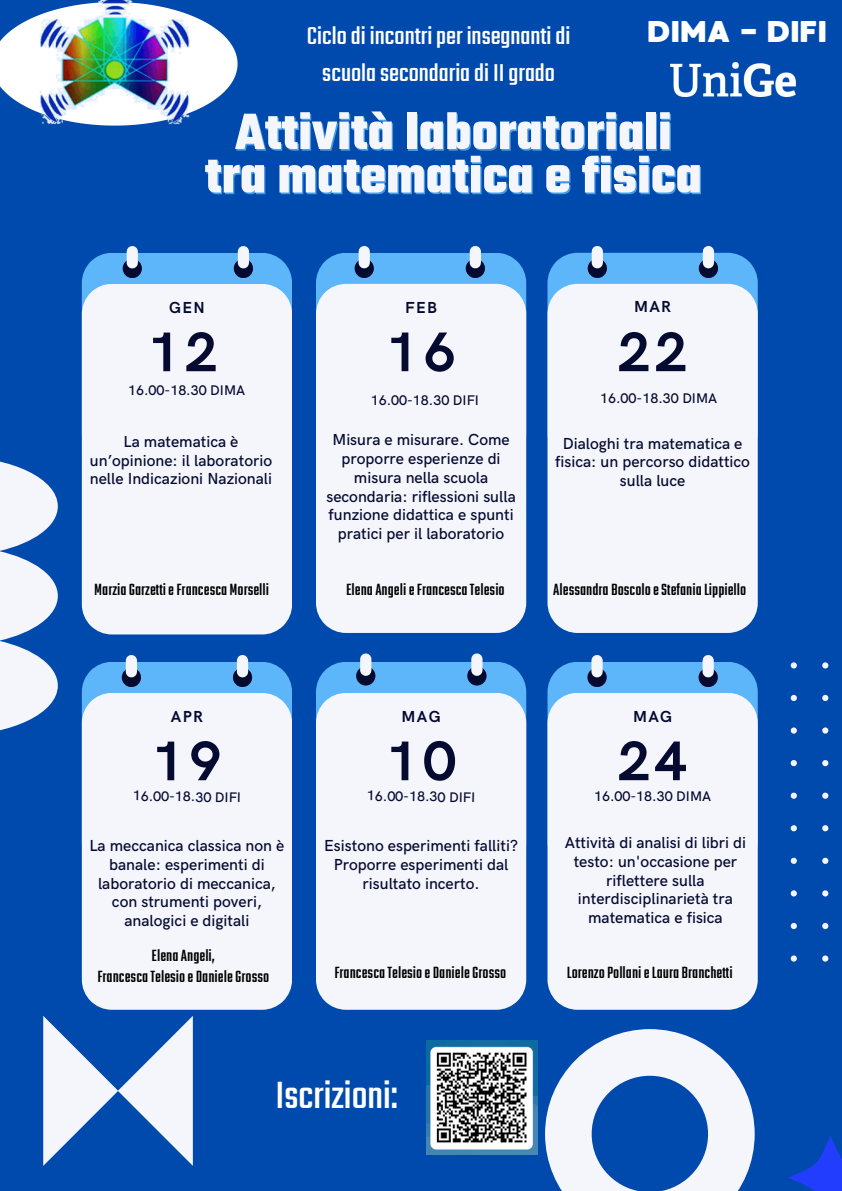
<style>
.page{position:relative;width:842px;height:1191px;background:#fff}
.page>*{position:absolute;margin:0;border:0;box-sizing:border-box;transform-origin:0 0}
.t1{font:700 56px "HK Grotesk";letter-spacing:.08em;color:#050a30}
.t2{font:55px "Kief Tek Bold";color:#f4f6fc}
.t3{font:42px "Kief Tek Medium";color:#fff}
.t4{font:30px "MADE Waffle Soft";color:#fff}
.t5{font:27px/37.5px "Kief Tek Medium";color:#fff;text-align:center}
.t6{font:condensed 18px "Kief Tek Medium";color:#000}
.t7{font:500 16px/18.8px "HK Grotesk";color:#050a30;text-align:center}
.t8{font:700 16px "HK Grotesk";letter-spacing:.08em;color:#050a30}
.t9{font:500 14px "HK Grotesk";color:#050a30}
</style>
<div class="page">
<div style="left:0;top:0;width:842px;height:1190px;background:#004aad"></div>
<svg style="left:82px;top:253px;width:210px;height:31px;background:#56aef3"></svg>
<div style="left:82px;top:284px;width:210px;height:350px;background:#f4f6fc"></div>
<svg style="left:123px;top:259px;width:19px;height:19px"></svg>
<svg style="left:234px;top:259px;width:19px;height:19px"></svg>
<div style="left:127px;top:251px;width:11px;height:12px;background:#f4f6fc"></div>
<div style="left:238px;top:251px;width:11px;height:12px;background:#f4f6fc"></div>
<svg style="left:316px;top:253px;width:210px;height:31px;background:#56aff3"></svg>
<div style="left:316px;top:284px;width:210px;height:349px;background:#f4f6fc"></div>
<svg style="left:547px;top:253px;width:211px;height:31px;background:#56aef3"></svg>
<div style="left:547px;top:284px;width:211px;height:349px;background:#f4f6fc"></div>
<svg style="left:82px;top:661px;width:210px;height:31px;background:#52abf1"></svg>
<div style="left:82px;top:692px;width:210px;height:317px;background:#f4f6fc"></div>
<svg style="left:316px;top:661px;width:210px;height:31px;background:#52abf1"></svg>
<div style="left:316px;top:692px;width:210px;height:317px;background:#f4f6fc"></div>
<svg style="left:547px;top:661px;width:211px;height:31px;background:#52aaf1"></svg>
<div style="left:547px;top:692px;width:211px;height:317px;background:#f4f6fc"></div>
<svg style="left:355px;top:259px;width:19px;height:19px"></svg>
<svg style="left:466px;top:259px;width:19px;height:19px"></svg>
<div style="left:359px;top:251px;width:11px;height:12px;background:#f4f6fc"></div>
<div style="left:470px;top:251px;width:11px;height:12px;background:#f4f6fc"></div>
<svg style="left:588px;top:259px;width:19px;height:19px"></svg>
<svg style="left:699px;top:259px;width:19px;height:19px"></svg>
<div style="left:592px;top:251px;width:11px;height:12px;background:#f4f6fc"></div>
<div style="left:703px;top:251px;width:11px;height:12px;background:#f4f6fc"></div>
<svg style="left:122px;top:667px;width:19px;height:20px"></svg>
<svg style="left:233px;top:667px;width:19px;height:20px"></svg>
<div style="left:126px;top:660px;width:11px;height:11px;background:#f4f6fc"></div>
<div style="left:237px;top:660px;width:11px;height:11px;background:#f4f6fc"></div>
<svg style="left:356px;top:666px;width:19px;height:19px"></svg>
<svg style="left:467px;top:666px;width:20px;height:19px"></svg>
<div style="left:360px;top:659px;width:11px;height:11px;background:#f4f6fc"></div>
<div style="left:471px;top:659px;width:11px;height:11px;background:#f4f6fc"></div>
<svg style="left:587px;top:667px;width:20px;height:20px"></svg>
<svg style="left:698px;top:667px;width:20px;height:20px"></svg>
<div style="left:591px;top:660px;width:12px;height:11px;background:#f4f6fc"></div>
<div style="left:703px;top:660px;width:11px;height:11px;background:#f4f6fc"></div>
<svg style="left:0;top:461px;width:58px;height:270px"></svg>
<svg style="left:789px;top:1136px;width:53px;height:54px"></svg>
<svg style="left:791px;top:662px;width:38px;height:299px"></svg>
<svg style="left:545px;top:1029px;width:210px;height:161px"></svg>
<svg style="left:43px;top:1016px;width:150px;height:149px"></svg>
<img style="left:670px;top:62px;width:126px;height:34px">
<img style="left:427px;top:1040px;width:111px;height:114px">
<svg style="left:0;top:15px;width:238px;height:98px"></svg>
<img style="left:39px;top:0;width:158px;height:126px">
<p class="t5" style="left:307px;top:18px;width:265px">Ciclodi incontriper insegnantidi scuolasecondariadi IIgrado</p>
<p class="t4" style="left:647px;top:13px;width:181px">DIMA - DIFI</p>
<p class="t2" style="left:235px;top:108px;width:438px">Attività laboratoriali</p>
<p class="t2" style="left:205px;top:151px;width:499px">tra matematica e fisica</p>
<p class="t8" style="left:169px;top:298px;width:37px">GEN</p>
<p class="t8" style="left:405px;top:298px;width:33px">FEB</p>
<p class="t8" style="left:634px;top:298px;width:38px">MAR</p>
<p class="t1" style="left:148px;top:321px;width:71px">12</p>
<p class="t1" style="left:386px;top:321px;width:71px">16</p>
<p class="t1" style="left:618px;top:321px;width:71px">22</p>
<p class="t9" style="left:128px;top:382px;width:119px">16.00-18.30 DIMA</p>
<p class="t9" style="left:371px;top:393px;width:110px">16.00-18.30 DIFI</p>
<p class="t9" style="left:600px;top:390px;width:119px">16.00-18.30 DIMA</p>
<p class="t7" style="left:90px;top:432px;width:184px">La matematica è un’opinione: il laboratorio nelle Indicazioni Nazionali</p>
<p class="t7" style="left:326px;top:431px;width:191px">Misura e misurare. Come proporre esperienze di misura nella scuola secondaria: riflessioni sulla funzione didattica e spunti pratici per il laboratorio</p>
<p class="t7" style="left:555px;top:434px;width:196px">Dialoghi tra matematica e fisica: un percorso didattico sulla luce</p>
<p class="t6" style="left:94px;top:581px;width:176px">MarziaGarzettieFrancesca Morselli</p>
<p class="t6" style="left:346px;top:581px;width:160px">ElenaAngelieFrancescaTelesio</p>
<p class="t6" style="left:553px;top:581px;width:195px">AlessandraBoscoloeStefaniaLippiello</p>
<p class="t8" style="left:171px;top:707px;width:34px">APR</p>
<p class="t8" style="left:402px;top:707px;width:41px">MAG</p>
<p class="t8" style="left:633px;top:707px;width:41px">MAG</p>
<p class="t1" style="left:152px;top:729px;width:71px">19</p>
<p class="t1" style="left:386px;top:729px;width:71px">10</p>
<p class="t1" style="left:618px;top:729px;width:71px">24</p>
<p class="t9" style="left:133px;top:787px;width:110px;rotate:1deg">16.00-18.30 DIFI</p>
<p class="t9" style="left:367px;top:787px;width:110px;rotate:1deg">16.00-18.30 DIFI</p>
<p class="t9" style="left:594px;top:788px;width:119px">16.00-18.30 DIMA</p>
<p class="t7" style="left:89px;top:836px;width:197px">La meccanica classica non è banale: esperimenti di laboratorio di meccanica, con strumenti poveri, analogici e digitali</p>
<p class="t7" style="left:324px;top:836px;width:195px">Esistono esperimenti falliti?<br>Proporre esperimenti dal risultato incerto.</p>
<p class="t7" style="left:565px;top:833px;width:183px">Attività di analisi di libri di testo: un'occasione per riflettere sulla interdisciplinarietà tra matematica e fisica</p>
<p class="t6" style="left:152px;top:946px;width:65px">ElenaAngeli,</p>
<p class="t6" style="left:97px;top:967px;width:173px">FrancescaTelesioeDanieleGrosso</p>
<p class="t6" style="left:334px;top:963px;width:173px">FrancescaTelesioeDanieleGrosso</p>
<p class="t6" style="left:567px;top:963px;width:167px">LorenzoPollanieLauraBranchetti</p>
<p class="t3" style="left:275px;top:1076px;width:124px">Iscrizioni:</p>
</div>
